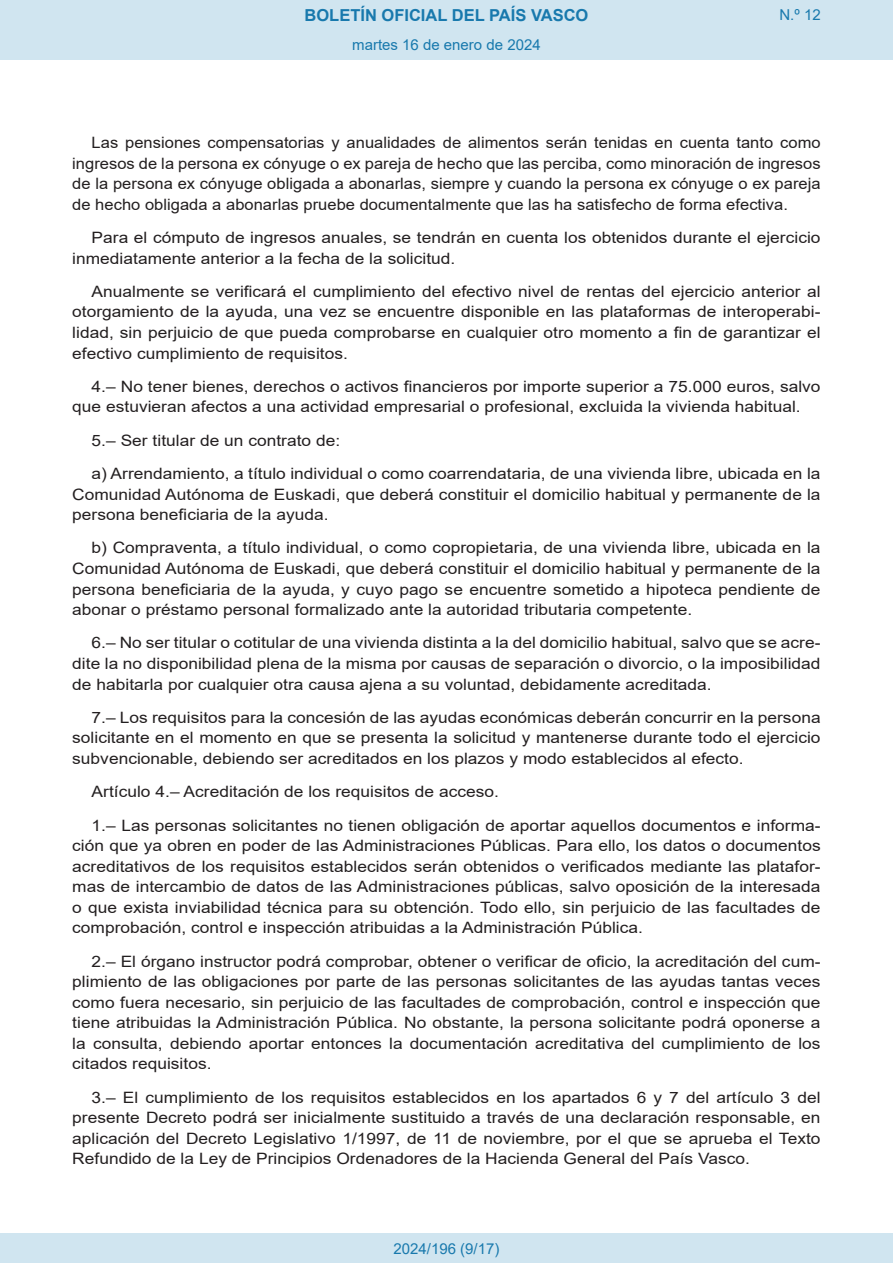
<style>
.page{position:relative;width:893px;height:1263px;background:#fff}
.page>*{position:absolute;margin:0;border:0;box-sizing:border-box;transform-origin:0 0}
.t1{font:700 16.5px "Arial";color:#1879ad}
.BOPVDetalle{font:15.6px/20.5px "Arial";color:#231f20;text-align:justify;scale:1.11 1}
.BOPVDetalle-2{font:15.6px/20.5px "Arial";color:#231f20;text-align:justify;scale:1.05 1}
.Paginacion_Centro{font:15px "Arial";color:#1879ad}
</style>
<div class="page">
<div style="left:0;top:0;width:893px;height:60px;background:#d0e5f0"></div>
<div style="left:0;top:1233px;width:893px;height:30px;background:#d0e5f0"></div>
<p class="t1" style="left:305px;top:3px;width:285px">BOLETÍN OFICIAL DEL PAÍS VASCO</p>
<p class="Paginacion_Centro" style="left:352px;top:35px;width:190px">martes 16 de enero de 2024</p>
<p class="Paginacion_Centro" style="left:779px;top:5px;width:43px">N.º 12</p>
<p class="BOPVDetalle-2" style="left:72px;top:132px;width:714px;text-indent:19px">Las pensiones compensatorias y anualidades de alimentos serán tenidas en cuenta tanto como ingresos de la persona ex cónyuge o ex pareja de hecho que las perciba, como minoración de ingresos de la persona ex cónyuge obligada a abonarlas, siempre y cuando la persona ex cónyuge o ex pareja de hecho obligada a abonarlas pruebe documentalmente que las ha satisfecho de forma efectiva.</p>
<p class="BOPVDetalle" style="left:72px;top:227px;width:676px;text-indent:19px">Para el cómputo de ingresos anuales, se tendrán en cuenta los obtenidos durante el ejercicio inmediatamente anterior a la fecha de la solicitud.</p>
<p class="BOPVDetalle" style="left:72px;top:281px;width:676px;text-indent:19px">Anualmente se verificará el cumplimiento del efectivo nivel de rentas del ejercicio anterior al otorgamiento de la ayuda, una vez se encuentre disponible en las plataformas de interoperabi&shy;lidad, sin perjuicio de que pueda comprobarse en cualquier otro momento a fin de garantizar el efectivo cumplimiento de requisitos.</p>
<p class="BOPVDetalle" style="left:72px;top:376px;width:676px;text-indent:19px">4.– No tener bienes, derechos o activos financieros por importe superior a 75.000 euros, salvo que estuvieran afectos a una actividad empresarial o profesional, excluida la vivienda habitual.</p>
<p class="BOPVDetalle" style="left:92px;top:430px;width:226px">5.– Ser titular de un contrato de:</p>
<p class="BOPVDetalle" style="left:72px;top:463px;width:676px;text-indent:19px">a) Arrendamiento, a título individual o como coarrendataria, de una vivienda libre, ubicada en la Comunidad Autónoma de Euskadi, que deberá constituir el domicilio habitual y permanente de la persona beneficiaria de la ayuda.</p>
<p class="BOPVDetalle" style="left:72px;top:538px;width:676px;text-indent:19px">b) Compraventa, a título individual, o como copropietaria, de una vivienda libre, ubicada en la Comunidad Autónoma de Euskadi, que deberá constituir el domicilio habitual y permanente de la persona beneficiaria de la ayuda, y cuyo pago se encuentre sometido a hipoteca pendiente de abonar o préstamo personal formalizado ante la autoridad tributaria competente.</p>
<p class="BOPVDetalle" style="left:72px;top:633px;width:676px;text-indent:19px">6.– No ser titular o cotitular de una vivienda distinta a la del domicilio habitual, salvo que se acre&shy;dite la no disponibilidad plena de la misma por causas de separación o divorcio, o la imposibilidad de habitarla por cualquier otra causa ajena a su voluntad, debidamente acreditada.</p>
<p class="BOPVDetalle" style="left:72px;top:707px;width:676px;text-indent:19px">7.– Los requisitos para la concesión de las ayudas económicas deberán concurrir en la persona solicitante en el momento en que se presenta la solicitud y mantenerse durante todo el ejercicio subvencionable, debiendo ser acreditados en los plazos y modo establecidos al efecto.</p>
<p class="BOPVDetalle" style="left:92px;top:781px;width:368px">Artículo 4.– Acreditación de los requisitos de acceso.</p>
<p class="BOPVDetalle" style="left:72px;top:815px;width:676px;text-indent:19px">1.– Las personas solicitantes no tienen obligación de aportar aquellos documentos e informa&shy;ción que ya obren en poder de las Administraciones Públicas. Para ello, los datos o documentos acreditativos de los requisitos establecidos serán obtenidos o verificados mediante las platafor&shy;mas de intercambio de datos de las Administraciones públicas, salvo oposición de la interesada o que exista inviabilidad técnica para su obtención. Todo ello, sin perjuicio de las facultades de comprobación, control e inspección atribuidas a la Administración Pública.</p>
<p class="BOPVDetalle" style="left:72px;top:951px;width:676px;text-indent:19px">2.– El órgano instructor podrá comprobar, obtener o verificar de oficio, la acreditación del cum&shy;plimiento de las obligaciones por parte de las personas solicitantes de las ayudas tantas veces como fuera necesario, sin perjuicio de las facultades de comprobación, control e inspección que tiene atribuidas la Administración Pública. No obstante, la persona solicitante podrá oponerse a la consulta, debiendo aportar entonces la documentación acreditativa del cumplimiento de los citados requisitos.</p>
<p class="BOPVDetalle" style="left:72px;top:1087px;width:676px;text-indent:19px">3.– El cumplimiento de los requisitos establecidos en los apartados 6 y 7 del artículo 3 del presente Decreto podrá ser inicialmente sustituido a través de una declaración responsable, en aplicación del Decreto Legislativo 1/1997, de 11 de noviembre, por el que se aprueba el Texto Refundido de la Ley de Principios Ordenadores de la Hacienda General del País Vasco.</p>
<p class="Paginacion_Centro" style="left:393px;top:1238px;width:107px">2024/196 (9/17)</p>
</div>
